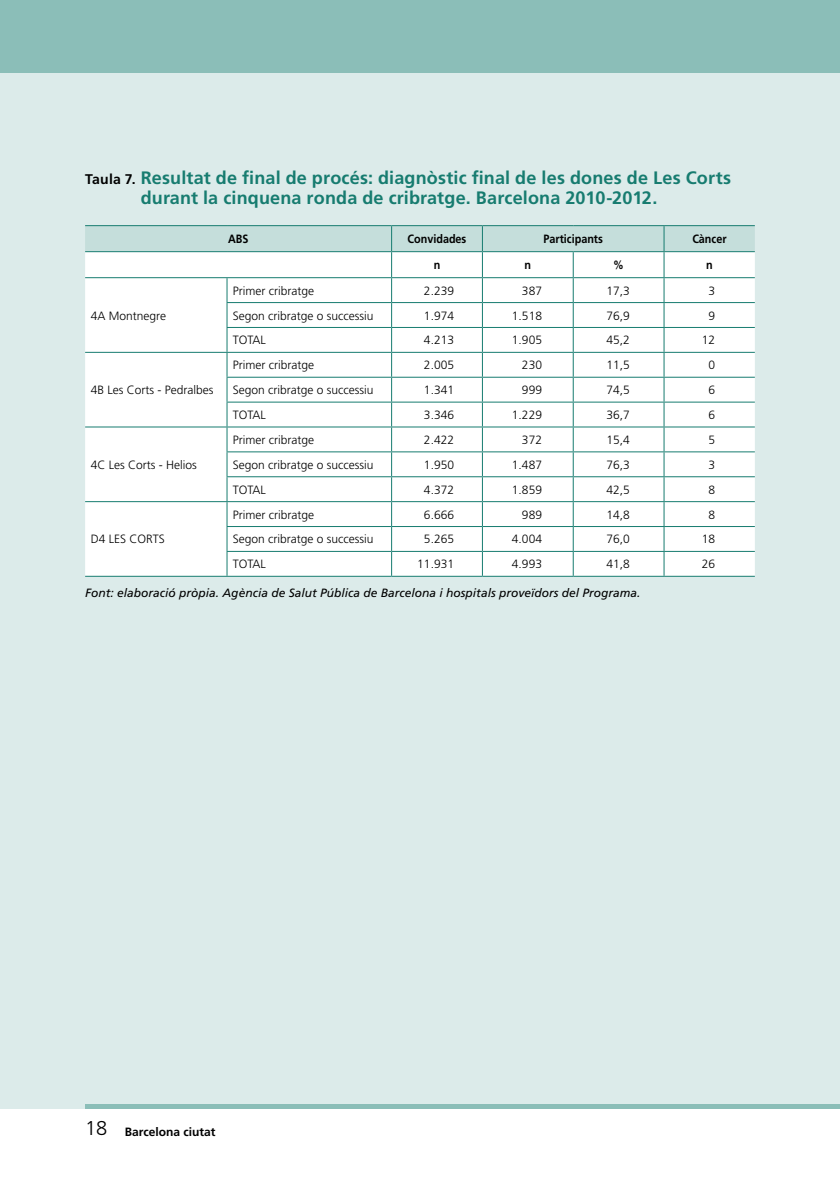
<style>
.page{position:relative;width:840px;height:1191px;background:#fff}
.page>*{position:absolute;margin:0;border:0;box-sizing:border-box;transform-origin:0 0}
.t1{font:300 20px "Frutiger LT Std";color:#000}
.Gràfics_titolets{font:700 18px/20px "Frutiger LT Std";letter-spacing:.01em;color:#177c70}
.taula_cos_petit{font:300 12px "Frutiger LT Std";color:#000}
.Font{font:italic 12px "Frutiger LT Std";color:#000}
._04titols_camps_taul{font:700 12px "Frutiger LT Std";color:#000;scale:.9 1}
._04titols_camps_taul-2{font:700 12px "Frutiger LT Std";color:#000}
.s1{font-size:14px;color:#000}
</style>
<div class="page">
<div style="left:0;top:68px;width:839px;height:1041px;background:#dcebea"></div>
<hr style="left:839px;top:68px;width:1px;height:1041px;background:#dcebea">
<hr style="left:85px;top:1104px;width:754px;height:4px;background:#8bbeb8">
<div style="left:0;top:0;width:839px;height:72px;background:#8bbeb8"></div>
<hr style="left:85px;top:225px;width:142px;height:1px;background:#177c70">
<hr style="left:227px;top:225px;width:164px;height:1px;background:#177c70">
<hr style="left:391px;top:225px;width:91px;height:1px;background:#177c70">
<hr style="left:482px;top:225px;width:91px;height:1px;background:#177c70">
<hr style="left:573px;top:225px;width:90px;height:1px;background:#177c70">
<hr style="left:663px;top:225px;width:91px;height:1px;background:#177c70">
<svg style="left:85px;top:226px;width:669px;height:350px;background:#f3f8f7"></svg>
<hr style="left:85px;top:277px;width:142px;height:1px;background:#177c70">
<hr style="left:227px;top:277px;width:164px;height:1px;background:#177c70">
<hr style="left:391px;top:277px;width:91px;height:1px;background:#177c70">
<hr style="left:482px;top:277px;width:91px;height:1px;background:#177c70">
<hr style="left:573px;top:277px;width:90px;height:1px;background:#177c70">
<hr style="left:663px;top:277px;width:91px;height:1px;background:#177c70">
<hr style="left:85px;top:352px;width:142px;height:1px;background:#177c70">
<hr style="left:227px;top:352px;width:164px;height:1px;background:#177c70">
<hr style="left:391px;top:352px;width:91px;height:1px;background:#177c70">
<hr style="left:482px;top:352px;width:91px;height:1px;background:#177c70">
<hr style="left:573px;top:352px;width:90px;height:1px;background:#177c70">
<hr style="left:663px;top:352px;width:91px;height:1px;background:#177c70">
<hr style="left:85px;top:426px;width:142px;height:1px;background:#177c70">
<hr style="left:227px;top:426px;width:164px;height:1px;background:#177c70">
<hr style="left:391px;top:426px;width:91px;height:1px;background:#177c70">
<hr style="left:482px;top:426px;width:91px;height:1px;background:#177c70">
<hr style="left:573px;top:426px;width:90px;height:1px;background:#177c70">
<hr style="left:663px;top:426px;width:91px;height:1px;background:#177c70">
<hr style="left:85px;top:501px;width:142px;height:1px;background:#177c70">
<hr style="left:227px;top:501px;width:164px;height:1px;background:#177c70">
<hr style="left:391px;top:501px;width:91px;height:1px;background:#177c70">
<hr style="left:482px;top:501px;width:91px;height:1px;background:#177c70">
<hr style="left:573px;top:501px;width:90px;height:1px;background:#177c70">
<hr style="left:663px;top:501px;width:91px;height:1px;background:#177c70">
<hr style="left:85px;top:576px;width:142px;height:1px;background:#177c70">
<hr style="left:227px;top:576px;width:164px;height:1px;background:#177c70">
<hr style="left:391px;top:576px;width:91px;height:1px;background:#177c70">
<hr style="left:482px;top:576px;width:91px;height:1px;background:#177c70">
<hr style="left:573px;top:576px;width:90px;height:1px;background:#177c70">
<hr style="left:663px;top:576px;width:91px;height:1px;background:#177c70">
<p class="Gràfics_titolets" style="left:141px;top:167px;width:591px;text-indent:-56px"><span class="s1">Taula 7.</span> Resultat de final de procés: diagnòstic final de les dones de Les Corts durant la cinquena ronda de cribratge. Barcelona 2010-2012.</p>
<p class="_04titols_camps_taul" style="left:228px;top:232px;width:24px">ABS</p>
<p class="_04titols_camps_taul" style="left:407px;top:232px;width:67px">Convidades</p>
<p class="_04titols_camps_taul" style="left:543px;top:232px;width:68px">Participants</p>
<p class="_04titols_camps_taul" style="left:692px;top:232px;width:40px">Càncer</p>
<p class="_04titols_camps_taul" style="left:433px;top:258px;width:9px">n</p>
<p class="_04titols_camps_taul" style="left:524px;top:258px;width:9px">n</p>
<p class="_04titols_camps_taul" style="left:613px;top:258px;width:13px">%</p>
<p class="_04titols_camps_taul" style="left:705px;top:258px;width:9px">n</p>
<p class="taula_cos_petit" style="left:91px;top:308px;width:77px">4A Montnegre</p>
<p class="taula_cos_petit" style="left:91px;top:383px;width:124px">4B Les Corts - Pedralbes</p>
<p class="taula_cos_petit" style="left:91px;top:458px;width:108px">4C Les Corts - Helios</p>
<p class="taula_cos_petit" style="left:232px;top:284px;width:83px">Primer cribratge</p>
<p class="taula_cos_petit" style="left:424px;top:284px;width:32px">2.239</p>
<p class="taula_cos_petit" style="left:521px;top:284px;width:22px">387</p>
<p class="taula_cos_petit" style="left:606px;top:284px;width:25px">17,3</p>
<p class="taula_cos_petit" style="left:708px;top:284px;width:8px">3</p>
<p class="taula_cos_petit" style="left:232px;top:308px;width:142px">Segon cribratge o successiu</p>
<p class="taula_cos_petit" style="left:424px;top:308px;width:32px">1.974</p>
<p class="taula_cos_petit" style="left:511px;top:308px;width:32px">1.518</p>
<p class="taula_cos_petit" style="left:606px;top:308px;width:25px">76,9</p>
<p class="taula_cos_petit" style="left:708px;top:308px;width:8px">9</p>
<p class="taula_cos_petit" style="left:232px;top:333px;width:35px">TOTAL</p>
<p class="taula_cos_petit" style="left:424px;top:333px;width:32px">4.213</p>
<p class="taula_cos_petit" style="left:511px;top:333px;width:32px">1.905</p>
<p class="taula_cos_petit" style="left:606px;top:333px;width:25px">45,2</p>
<p class="taula_cos_petit" style="left:701px;top:333px;width:15px">12</p>
<p class="taula_cos_petit" style="left:232px;top:358px;width:83px">Primer cribratge</p>
<p class="taula_cos_petit" style="left:424px;top:358px;width:32px">2.005</p>
<p class="taula_cos_petit" style="left:521px;top:358px;width:22px">230</p>
<p class="taula_cos_petit" style="left:606px;top:358px;width:25px">11,5</p>
<p class="taula_cos_petit" style="left:708px;top:358px;width:8px">0</p>
<p class="taula_cos_petit" style="left:232px;top:383px;width:142px">Segon cribratge o successiu</p>
<p class="taula_cos_petit" style="left:424px;top:383px;width:32px">1.341</p>
<p class="taula_cos_petit" style="left:521px;top:383px;width:22px">999</p>
<p class="taula_cos_petit" style="left:606px;top:383px;width:25px">74,5</p>
<p class="taula_cos_petit" style="left:708px;top:383px;width:8px">6</p>
<p class="taula_cos_petit" style="left:232px;top:408px;width:35px">TOTAL</p>
<p class="taula_cos_petit" style="left:424px;top:408px;width:32px">3.346</p>
<p class="taula_cos_petit" style="left:511px;top:408px;width:32px">1.229</p>
<p class="taula_cos_petit" style="left:606px;top:408px;width:25px">36,7</p>
<p class="taula_cos_petit" style="left:708px;top:408px;width:8px">6</p>
<p class="taula_cos_petit" style="left:232px;top:433px;width:83px">Primer cribratge</p>
<p class="taula_cos_petit" style="left:424px;top:433px;width:32px">2.422</p>
<p class="taula_cos_petit" style="left:521px;top:433px;width:22px">372</p>
<p class="taula_cos_petit" style="left:606px;top:433px;width:25px">15,4</p>
<p class="taula_cos_petit" style="left:708px;top:433px;width:8px">5</p>
<p class="taula_cos_petit" style="left:232px;top:458px;width:142px">Segon cribratge o successiu</p>
<p class="taula_cos_petit" style="left:424px;top:458px;width:32px">1.950</p>
<p class="taula_cos_petit" style="left:511px;top:458px;width:32px">1.487</p>
<p class="taula_cos_petit" style="left:606px;top:458px;width:25px">76,3</p>
<p class="taula_cos_petit" style="left:708px;top:458px;width:8px">3</p>
<p class="taula_cos_petit" style="left:232px;top:483px;width:35px">TOTAL</p>
<p class="taula_cos_petit" style="left:424px;top:483px;width:32px">4.372</p>
<p class="taula_cos_petit" style="left:511px;top:483px;width:32px">1.859</p>
<p class="taula_cos_petit" style="left:606px;top:483px;width:25px">42,5</p>
<p class="taula_cos_petit" style="left:708px;top:483px;width:8px">8</p>
<p class="taula_cos_petit" style="left:232px;top:507px;width:83px">Primer cribratge</p>
<p class="taula_cos_petit" style="left:424px;top:507px;width:32px">6.666</p>
<p class="taula_cos_petit" style="left:521px;top:507px;width:22px">989</p>
<p class="taula_cos_petit" style="left:606px;top:507px;width:25px">14,8</p>
<p class="taula_cos_petit" style="left:708px;top:507px;width:8px">8</p>
<p class="taula_cos_petit" style="left:232px;top:532px;width:142px">Segon cribratge o successiu</p>
<p class="taula_cos_petit" style="left:424px;top:532px;width:32px">5.265</p>
<p class="taula_cos_petit" style="left:511px;top:532px;width:32px">4.004</p>
<p class="taula_cos_petit" style="left:606px;top:532px;width:25px">76,0</p>
<p class="taula_cos_petit" style="left:701px;top:532px;width:15px">18</p>
<p class="taula_cos_petit" style="left:232px;top:557px;width:35px">TOTAL</p>
<p class="taula_cos_petit" style="left:417px;top:557px;width:38px">11.931</p>
<p class="taula_cos_petit" style="left:511px;top:557px;width:32px">4.993</p>
<p class="taula_cos_petit" style="left:606px;top:557px;width:25px">41,8</p>
<p class="taula_cos_petit" style="left:701px;top:557px;width:15px">26</p>
<p class="Font" style="left:85px;top:585px;width:556px">Font: elaboració pròpia. Agència de Salut Pública de Barcelona i hospitals proveïdors del Programa.</p>
<p class="taula_cos_petit" style="left:91px;top:532px;width:76px">D4 LES CORTS</p>
<p class="t1" style="left:85px;top:1116px;width:24px">18</p>
<p class="_04titols_camps_taul-2" style="left:125px;top:1124px;width:92px">Barcelona ciutat</p>
</div>
